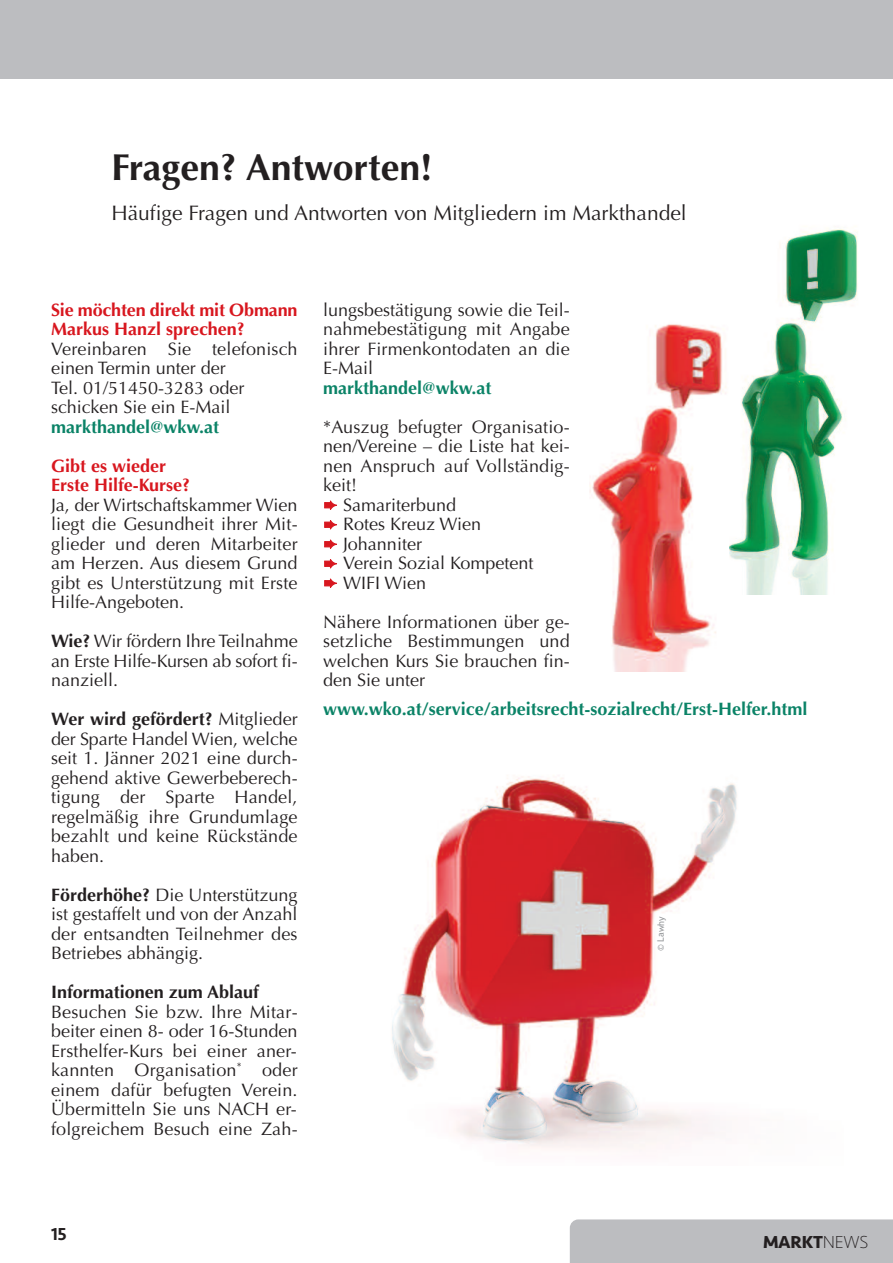
<style>
.page{position:relative;width:893px;height:1263px;background:#fff}
.page>*{position:absolute;margin:0;border:0;box-sizing:border-box;transform-origin:0 0}
.t1{font:700 37.5px "Optima";color:#231f20}
.t2{font:21px "Optima";color:#231f20}
.t3{font:18px/19.5px "Optima";letter-spacing:.005em;color:#231f20;text-align:justify}
.t4{font:700 18px "Optima";color:#0b8367}
.t5{font:700 18px/19.5px "Optima";color:#d8171f}
.t6{font:700 18px "Optima";color:#231f20}
.t7{font:700 18px "Seravek";letter-spacing:-.015em;color:#231f20}
.t8{font:500 18px "Seravek";color:#231f20}
.t9{font:9px "Trebuchet MS";color:#939598}
.s1{font-weight:700}
.s2{color:#d8171f}
.s3{font-weight:200}
</style>
<div class="page">
<img style="left:729px;top:229px;width:129px;height:365px">
<div style="left:570px;top:1219px;width:323px;height:44px;background:#bcbdc0"></div>
<div style="left:0;top:0;width:893px;height:78px;background:#bcbdc0"></div>
<img style="left:589px;top:324px;width:138px;height:347px">
<img style="left:392px;top:776px;width:345px;height:372px">
<h1 class="t1" style="left:111px;top:145px;width:323px">Fragen? Antworten!</h1>
<p class="t2" style="left:111px;top:201px;width:577px">Häufige Fragen und Antworten von Mitgliedern im Markthandel</p>
<p class="t5" style="left:51px;top:300px;width:248px">Sie möchten direkt mit Obmann<br>Markus Hanzl sprechen?</p>
<p class="t3" style="left:51px;top:339px;width:248px;text-align:left">Vereinbaren Sie telefonisch einen Termin unter der<br>Tel. 01/51450-3283 oder schicken Sie ein E-Mail</p>
<p class="t4" style="left:51px;top:416px;width:170px">markthandel@wkw.at</p>
<p class="t5" style="left:51px;top:456px;width:141px">Gibt es wieder<br>Erste Hilfe-Kurse?</p>
<p class="t3" style="left:51px;top:495px;width:248px">Ja, der Wirtschaftskammer Wien liegt die Gesundheit ihrer Mit&shy;glieder und deren Mitarbeiter am Herzen. Aus diesem Grund gibt es Unterstützung mit Erste Hilfe-Angeboten.</p>
<p class="t3" style="left:51px;top:631px;width:248px"><span class="s1">Wie?</span> Wir fördern Ihre Teilnahme an Erste Hilfe-Kursen ab sofort fi&shy;nanziell.</p>
<p class="t3" style="left:51px;top:709px;width:248px"><span class="s1">Wer wird gefördert?</span> Mitglieder der Sparte Handel Wien, welche seit 1. Jänner 2021 eine durch&shy;gehend aktive Gewerbeberech&shy;tigung der Sparte Handel, regelmäßig ihre Grundumlage bezahlt und keine Rückstände haben.</p>
<p class="t3" style="left:51px;top:885px;width:248px"><span class="s1">Förderhöhe?</span> Die Unterstützung ist gestaffelt und von der Anzahl der entsandten Teilnehmer des Betriebes abhängig.</p>
<p class="t6" style="left:51px;top:981px;width:209px">Informationen zum Ablauf</p>
<p class="t3" style="left:51px;top:1002px;width:248px">Besuchen Sie bzw. Ihre Mitar&shy;beiter einen 8- oder 16-Stunden Ersthelfer-Kurs bei einer aner&shy;kannten Organisation<sup>*</sup> oder einem dafür befugten Verein.<br>Übermitteln Sie uns NACH er&shy;folgreichem Besuch eine Zah-</p>
<p class="t3" style="left:323px;top:300px;width:248px">lungsbestätigung sowie die Teil&shy;nahmebestätigung mit Angabe ihrer Firmenkontodaten an die E-Mail</p>
<p class="t4" style="left:323px;top:377px;width:170px">markthandel@wkw.at</p>
<p class="t3" style="left:323px;top:417px;width:248px;text-align:left">*Auszug befugter Organisatio&shy;nen/Vereine – die Liste hat kei&shy;nen Anspruch auf Vollständig&shy;keit!<br><span class="s2">➨</span> Samariterbund<br><span class="s2">➨</span> Rotes Kreuz Wien<br><span class="s2">➨</span> Johanniter<br><span class="s2">➨</span> Verein Sozial Kompetent<br><span class="s2">➨</span> WIFI Wien</p>
<p class="t3" style="left:323px;top:612px;width:248px">Nähere Informationen über ge&shy;setzliche Bestimmungen und welchen Kurs Sie brauchen fin&shy;den Sie unter</p>
<p class="t4" style="left:323px;top:698px;width:486px">www.wko.at/service/arbeitsrecht-sozialrecht/Erst-Helfer.html</p>
<p class="t9" style="left:655px;top:950px;width:36px;rotate:-89deg">© Lawhy</p>
<p class="t8" style="left:51px;top:1223px;width:17px">15</p>
<p class="t7" style="left:763px;top:1227px;width:107px">MARKT<span class="s3">NEWS</span></p>
</div>
